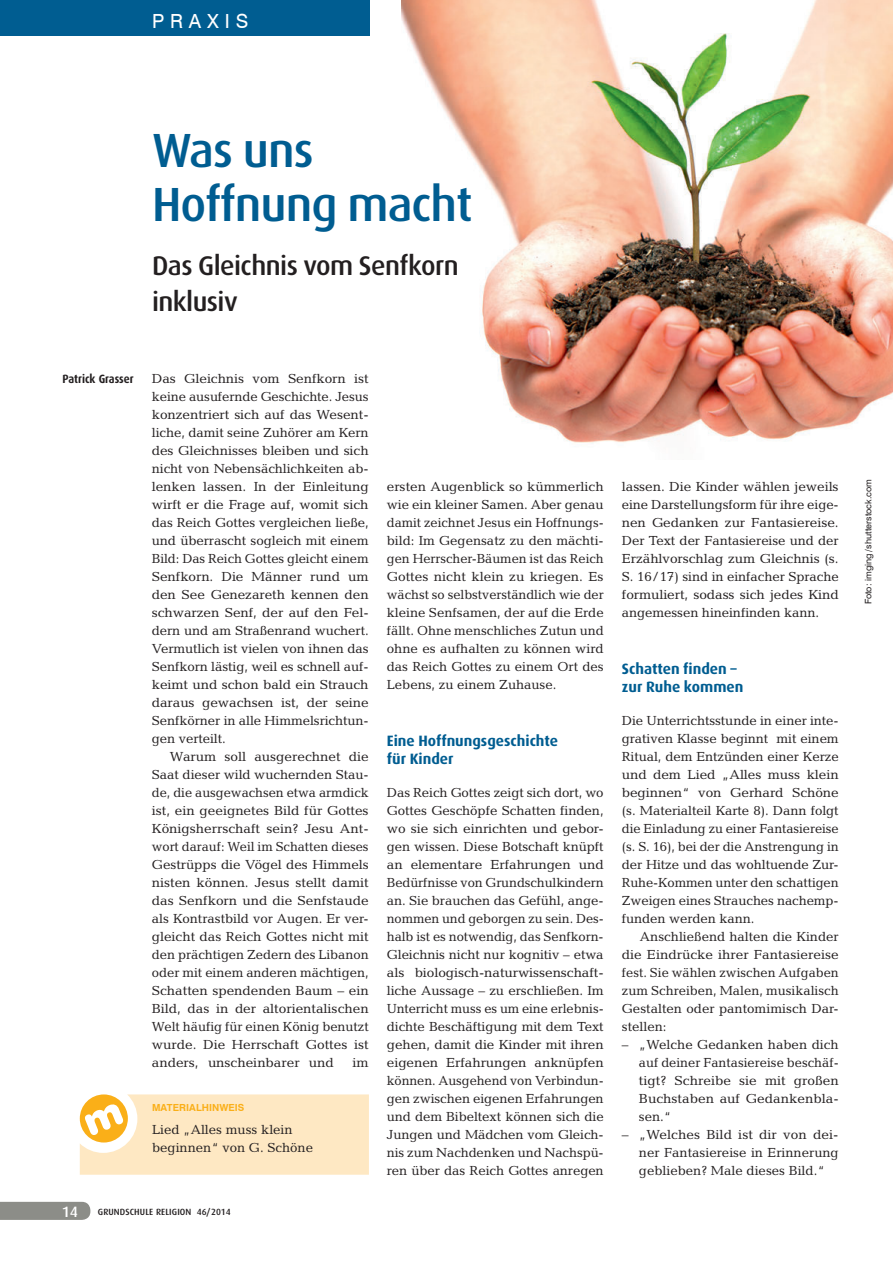
<style>
.page{position:relative;width:893px;height:1263px;background:#fff}
.page>*{position:absolute;margin:0;border:0;box-sizing:border-box;transform-origin:0 0}
.t1{font:500 48px/54px "Dax Pro";letter-spacing:-.02em;color:#005d91}
.t2{font:500 27px/36px "Dax Pro";letter-spacing:-.02em;color:#231f20}
.t3{font:19.5px "Swiss 721 BT";letter-spacing:.3em;color:#fff}
.t4{font:700 15px/18px "Dax Pro";color:#005d91}
.t5{font:500 15px "Dax Pro";color:#fff}
.t6{font:13.35px/18px "Candida Std";letter-spacing:-.005em;color:#231f20;text-align:justify}
.t7{font:700 12px "Dax Pro";color:#231f20;scale:.9 1}
.t8{font:700 9.75px "Swiss 721 BT";letter-spacing:.005em;color:#faaf18}
.t9{font:9px "Swiss 721 BT";color:#231f20}
.t10{font:500 9px "Dax Pro";letter-spacing:.01em;color:#231f20}
</style>
<div class="page">
<svg style="left:0;top:1202px;width:90px;height:18px;background:#8e8f8a"></svg>
<img style="left:401px;top:0;width:492px;height:444px">
<div style="left:0;top:0;width:370px;height:36px;background:#005d91"></div>
<svg style="left:80px;top:1094px;width:289px;height:81px;background:#fde6be"></svg>
<h3 class="t3" style="left:152px;top:9px;width:98px">PRAXIS</h3>
<h1 class="t1" style="left:152px;top:121px;width:322px">Was uns<br>Hoffnung macht</h1>
<h2 class="t2" style="left:152px;top:246px;width:308px">Das Gleichnis vom Senfkorn inklusiv</h2>
<p class="t7" style="left:63px;top:371px;width:81px">Patrick Grasser</p>
<p class="t6" style="left:152px;top:369px;width:218px">Das Gleichnis vom Senfkorn ist keine ausufernde Geschichte. Jesus konzentriert sich auf das Wesent&shy;liche, damit seine Zuhörer am Kern des Gleichnisses bleiben und sich nicht von Nebensächlichkeiten ab - lenken lassen. In der Einleitung wirft er die Frage auf, womit sich das Reich Gottes vergleichen ließe, und überrascht sogleich mit einem Bild: Das Reich Gottes gleicht einem Senfkorn. Die Männer rund um den See Genezareth kennen den schwarzen Senf, der auf den Fel&shy;dern und am Straßenrand wuchert.<br>Vermutlich ist vielen von ihnen das Senfkorn lästig, weil es schnell auf&shy;keimt und schon bald ein Strauch daraus gewachsen ist, der seine Senfkörner in alle Himmelsrichtun&shy;gen verteilt.</p>
<p class="t6" style="left:152px;top:747px;width:218px;text-indent:18px">Warum soll ausgerechnet die Saat dieser wild wuchernden Stau&shy;de, die ausgewachsen etwa armdick ist, ein geeignetes Bild für Gottes Königsherrschaft sein? Jesu Ant&shy;wort darauf: Weil im Schatten dieses Gestrüpps die Vögel des Himmels nisten können. Jesus stellt damit das Senfkorn und die Senfstaude als Kontrastbild vor Augen. Er ver&shy;gleicht das Reich Gottes nicht mit den prächtigen Zedern des Libanon oder mit einem anderen mächtigen, Schatten spendenden Baum – ein Bild, das in der altorientalischen Welt häufig für einen König benutzt wurde. Die Herrschaft Gottes ist anders, unscheinbarer und</p>
<p class="t6" style="left:353px;top:1053px;width:18px">im</p>
<p class="t8" style="left:152px;top:1102px;width:94px">MATERIALHINWEIS</p>
<p class="t6" style="left:152px;top:1121px;width:163px">Lied „Alles muss klein beginnen“ von G. Schöne</p>
<p class="t5" style="left:62px;top:1202px;width:18px">14</p>
<p class="t10" style="left:98px;top:1206px;width:134px">GRUNDSCHULE RELIGION 46/2014</p>
<p class="t6" style="left:387px;top:477px;width:218px">ersten Augenblick so kümmerlich wie ein kleiner Samen. Aber genau damit zeichnet Jesus ein Hoffnungs&shy;bild: Im Gegensatz zu den mächti&shy;gen Herrscher-Bäumen ist das Reich Gottes nicht klein zu kriegen. Es wächst so selbstverständlich wie der kleine Senfsamen, der auf die Erde fällt. Ohne menschliches Zutun und ohne es aufhalten zu können wird das Reich Gottes zu einem Ort des Lebens, zu einem Zuhause.</p>
<p class="t4" style="left:387px;top:732px;width:173px">Eine Hoffnungsgeschichte für Kinder</p>
<p class="t6" style="left:387px;top:783px;width:218px">Das Reich Gottes zeigt sich dort, wo Gottes Geschöpfe Schatten finden, wo sie sich einrichten und gebor&shy;gen wissen. Diese Botschaft knüpft an elementare Erfahrungen und Bedürfnisse von Grundschulkindern an. Sie brauchen das Gefühl, ange&shy;nommen und geborgen zu sein. Des&shy;halb ist es notwendig, das Senfkorn-Gleichnis nicht nur kognitiv – etwa als biologisch-naturwissenschaft&shy;liche Aussage – zu erschließen. Im Unterricht muss es um eine erlebnis&shy;dichte Beschäftigung mit dem Text gehen, damit die Kinder mit ihren eigenen Erfahrungen anknüpfen können. Ausgehend von Verbindun&shy;gen zwischen eigenen Erfahrungen und dem Bibeltext können sich die Jungen und Mädchen vom Gleich&shy;nis zum Nachdenken und Nachspü&shy;ren über das Reich Gottes anregen</p>
<p class="t6" style="left:622px;top:477px;width:218px">lassen. Die Kinder wählen jeweils eine Darstellungsform für ihre eige&shy;nen Gedanken zur Fantasiereise.<br>Der Text der Fantasiereise und der Erzählvorschlag zum Gleichnis (s.<br>S. 16 / 17) sind in einfacher Sprache formuliert, sodass sich jedes Kind angemessen hineinfinden kann.</p>
<p class="t4" style="left:622px;top:660px;width:123px">Schatten finden – zur Ruhe kommen</p>
<p class="t6" style="left:622px;top:711px;width:218px">Die Unterrichtsstunde in einer inte&shy;grativen Klasse beginnt mit einem Ritual, dem Entzünden einer Kerze und dem Lied „Alles muss klein beginnen“ von Gerhard Schöne (s. Materialteil Karte 8). Dann folgt die Einladung zu einer Fantasiereise (s. S. 16), bei der die Anstrengung in der Hitze und das wohltuende Zur-Ruhe-Kommen unter den schattigen Zweigen eines Strauches nachemp&shy;funden werden kann.</p>
<p class="t6" style="left:622px;top:927px;width:218px;text-indent:18px">Anschließend halten die Kinder die Eindrücke ihrer Fantasiereise fest. Sie wählen zwischen Aufgaben zum Schreiben, Malen, musikalisch Gestalten oder pantomimisch Dar&shy;stellen:</p>
<p class="t6" style="left:639px;top:1035px;width:201px;text-indent:-17px">– „Welche Gedanken haben dich auf deiner Fantasiereise beschäf&shy;tigt? Schreibe sie mit großen Buchstaben auf Gedankenbla&shy;sen.“</p>
<p class="t6" style="left:639px;top:1125px;width:201px;text-indent:-17px">– „Welches Bild ist dir von dei&shy;ner Fantasiereise in Erinnerung geblieben? Male dieses Bild.“</p>
<p class="t9" style="left:863px;top:604px;width:127px;rotate:-90deg">Foto: imging / shutterstock.com</p>
</div>
